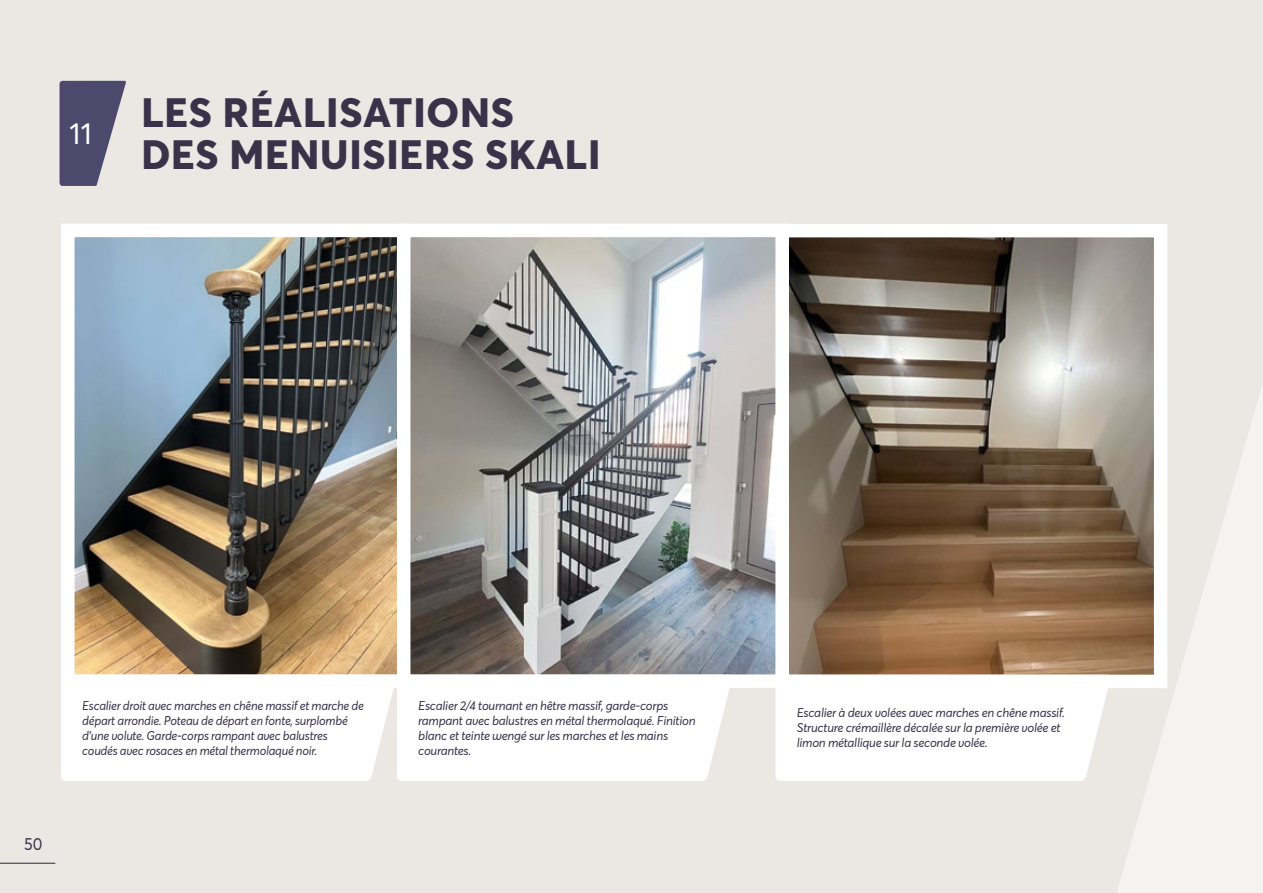
<style>
.page{position:relative;width:1263px;height:893px;background:#ebe7e3}
.page>*{position:absolute;margin:0;border:0;box-sizing:border-box;transform-origin:0 0}
.t1{font:800 40.5px/42px "Averta PE";letter-spacing:.02em;color:#39334a}
.t2{font:30px "Averta PE";color:#fff}
.t3{font:17.25px "Averta PE";color:#39334a;scale:.9 1}
.t4{font:italic 12.6px/15.1px "Averta PE";letter-spacing:-.02em;color:#39334a}
</style>
<div class="page">
<svg style="left:1117px;top:382px;width:146px;height:511px;fill:#f5f3f1"></svg>
<img style="left:76px;top:239px;width:1076px;height:434px">
<div style="left:61px;top:224px;width:349px;height:464px;border:14px solid #fff"></div>
<div style="left:775px;top:224px;width:392px;height:464px;border:14px solid #fff"></div>
<div style="left:397px;top:224px;width:392px;height:464px;border:14px solid #fff"></div>
<hr style="left:0;top:863px;width:55px;height:1px;background:#39334a">
<div style="left:61px;top:675px;width:671px;height:106px;background:#fff"></div>
<div style="left:775px;top:675px;width:336px;height:106px;background:#fff"></div>
<svg style="left:60px;top:81px;width:66px;height:105px"></svg>
<h2 class="t2" style="left:69px;top:113px;width:24px">11</h2>
<h1 class="t1" style="left:141px;top:89px;width:461px">LES RÉALISATIONS<br>DES MENUISIERS SKALI</h1>
<h3 class="t3" style="left:24px;top:832px;width:22px">50</h3>
<p class="t4" style="left:82px;top:698px;width:283px">Escalier droit avec marches en chêne massif et marche de départ arrondie. Poteau de départ en fonte, surplombé d'une volute. Garde-corps rampant avec balustres coudés avec rosaces en métal thermolaqué noir.</p>
<p class="t4" style="left:418px;top:698px;width:279px">Escalier 2/4 tournant en hêtre massif, garde-corps rampant avec balustres en métal thermolaqué. Finition blanc et teinte wengé sur les marches et les mains courantes.</p>
<p class="t4" style="left:797px;top:705px;width:270px">Escalier à deux volées avec marches en chêne massif.<br>Structure crémaillère décalée sur la première volée et limon métallique sur la seconde volée.</p>
</div>
